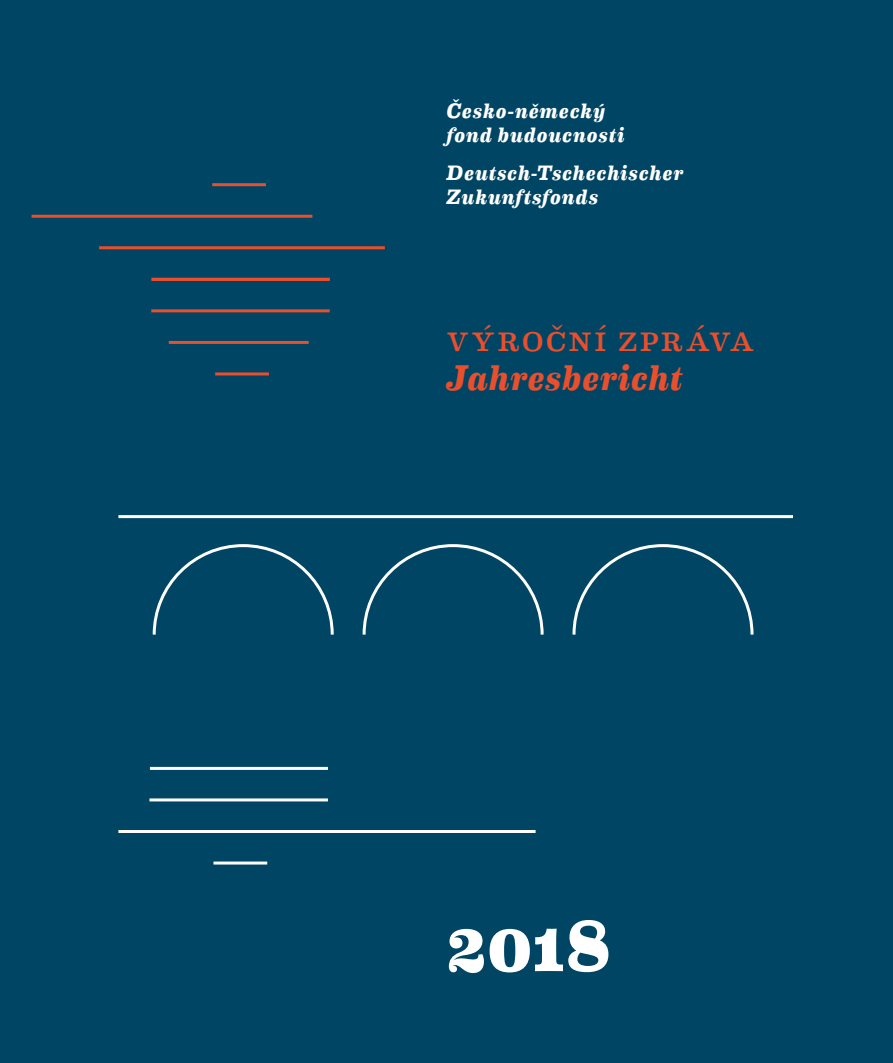
<style>
.page{position:relative;width:893px;height:1063px;background:#004563}
.page>*{position:absolute;margin:0;border:0;box-sizing:border-box;transform-origin:0 0}
.t1{font:800 72px "Eames Century Modern";color:#fff}
.t2{font:36px "Eames Century Modern";letter-spacing:.045em;color:#e94f2d}
.t3{font:italic 700 36px "Eames Century Modern";letter-spacing:.015em;color:#e94f2d}
.t4{font:italic 700 21px/24px "Eames Century Modern";letter-spacing:.04em;color:#fff}
</style>
<div class="page">
<svg style="left:152px;top:544px;width:182px;height:91px"></svg>
<svg style="left:362px;top:544px;width:182px;height:91px"></svg>
<svg style="left:572px;top:544px;width:182px;height:91px"></svg>
<hr style="left:118px;top:515px;width:675px;height:3px;background:#fff">
<hr style="left:212px;top:183px;width:54px;height:3px;background:#e94f2d">
<hr style="left:32px;top:215px;width:280px;height:3px;background:#e94f2d">
<hr style="left:99px;top:246px;width:286px;height:3px;background:#e94f2d">
<hr style="left:151px;top:278px;width:178px;height:3px;background:#e94f2d">
<hr style="left:213px;top:862px;width:54px;height:3px;background:#fff">
<hr style="left:118px;top:830px;width:418px;height:3px;background:#fff">
<hr style="left:149px;top:798px;width:179px;height:3px;background:#fff">
<hr style="left:150px;top:767px;width:178px;height:3px;background:#fff">
<hr style="left:215px;top:372px;width:54px;height:3px;background:#e94f2d">
<hr style="left:169px;top:341px;width:140px;height:3px;background:#e94f2d">
<hr style="left:151px;top:309px;width:179px;height:3px;background:#e94f2d">
<hr style="left:152px;top:278px;width:178px;height:3px;background:#e94f2d">
<p class="t4" style="left:446px;top:97px;width:180px">Česko-německý fond budoucnosti</p>
<p class="t4" style="left:446px;top:159px;width:238px">Deutsch-Tschechischer<br>Zukunftsfonds</p>
<h2 class="t2" style="left:446px;top:312px;width:309px">výroční zpráva</h2>
<h2 class="t3" style="left:446px;top:350px;width:238px">Jahresbericht</h2>
<h1 class="t1" style="left:446px;top:891px;width:166px">2018</h1>
</div>
